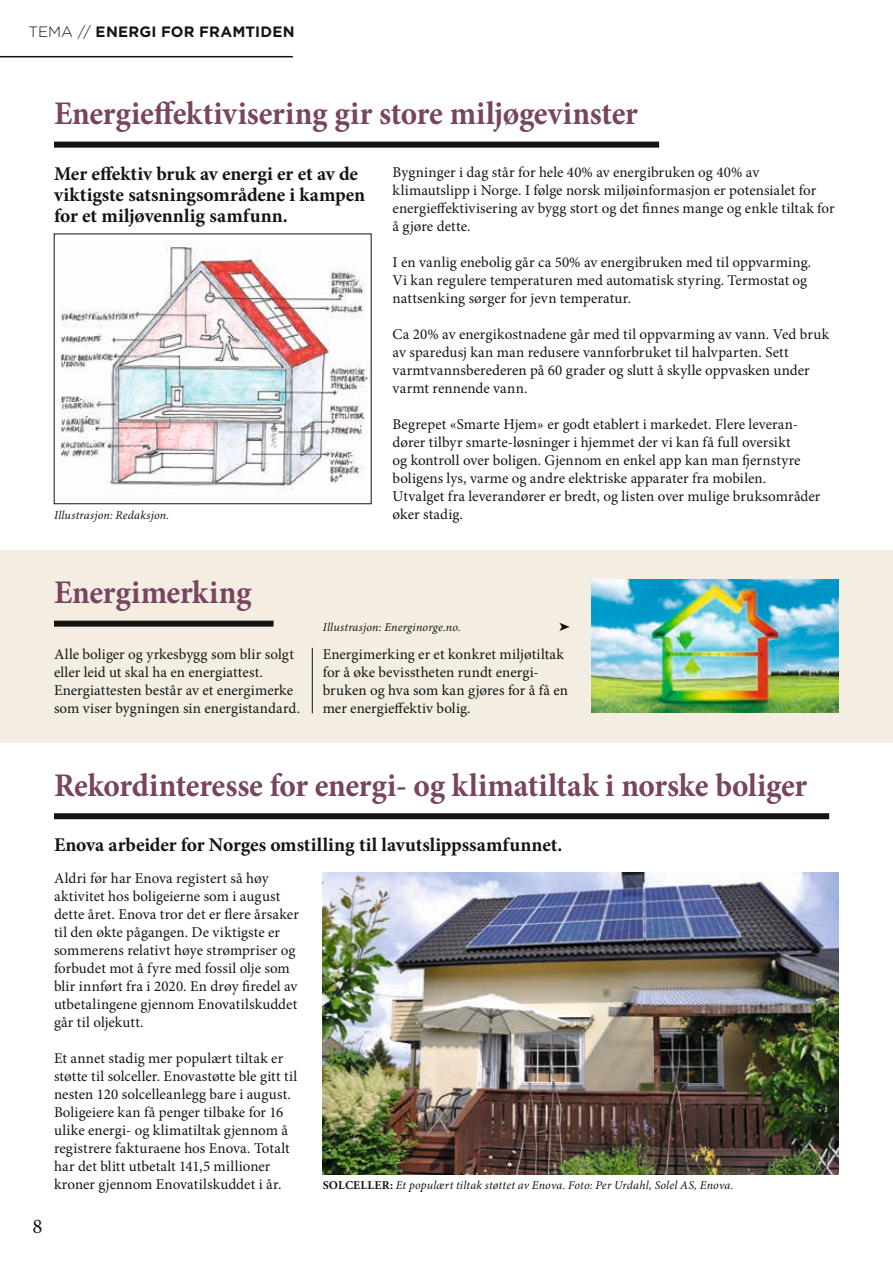
<style>
.page{position:relative;width:893px;height:1263px;background:#fff}
.page>*{position:absolute;margin:0;border:0;box-sizing:border-box;transform-origin:0 0}
.t1{font:700 33px "Minion Pro";letter-spacing:-.005em;color:#78445f;scale:.95 1}
.t2{font:21px "Minion Pro";color:#131413}
.t3{font:700 19.5px/21px "Minion Pro";letter-spacing:-.005em;color:#131413}
.t4{font:15px/18px "Minion Pro";letter-spacing:.005em;color:#131413}
.t5{font:700 15px "Gotham";letter-spacing:.015em;color:#131413}
.t6{font:italic 12px "Minion Pro";letter-spacing:.01em;color:#131413}
.s1{font-weight:300}
.s2{font-weight:700;font-style:normal}
</style>
<div class="page">
<hr style="left:0;top:56px;width:293px;height:1px;background:#131413">
<div style="left:54px;top:142px;width:605px;height:6px;background:#131413"></div>
<img style="left:60px;top:241px;width:308px;height:250px">
<div style="left:54px;top:813px;width:775px;height:6px;background:#131413"></div>
<img style="left:323px;top:872px;width:516px;height:302px">
<div style="left:0;top:551px;width:893px;height:192px;background:#f4ede1"></div>
<hr style="left:312px;top:648px;width:1px;height:65px;background:#131413">
<div style="left:54px;top:621px;width:220px;height:6px;background:#131413"></div>
<img style="left:591px;top:579px;width:248px;height:133px">
<p class="t5" style="left:28px;top:23px;width:268px"><span class="s1">TEMA //</span> ENERGI FOR FRAMTIDEN</p>
<h1 class="t1" style="left:54px;top:90px;width:616px">Energieffektivisering gir store miljøgevinster</h1>
<h3 class="t3" style="left:54px;top:163px;width:313px">Mer effektiv bruk av energi er et av de viktigste satsningsområdene i kampen for et miljøvennlig samfunn.</h3>
<p class="t4" style="left:393px;top:163px;width:444px">Bygninger i dag står for hele 40% av energibruken og 40% av klimautslipp i Norge. I følge norsk miljøinformasjon er potensialet for energieffektivisering av bygg stort og det finnes mange og enkle tiltak for å gjøre dette.</p>
<p class="t4" style="left:393px;top:253px;width:420px">I en vanlig enebolig går ca 50% av energibruken med til oppvarming.<br>Vi kan regulere temperaturen med automatisk styring. Termostat og nattsenking sørger for jevn temperatur.</p>
<p class="t4" style="left:393px;top:325px;width:438px">Ca 20% av energikostnadene går med til oppvarming av vann. Ved bruk av sparedusj kan man redusere vannforbruket til halvparten. Sett varmtvannsberederen på 60 grader og slutt å skylle oppvasken under varmt rennende vann.</p>
<p class="t4" style="left:393px;top:415px;width:429px">Begrepet «Smarte Hjem» er godt etablert i markedet. Flere leveran&shy;dører tilbyr smarte-løsninger i hjemmet der vi kan få full oversikt<br>og kontroll over boligen. Gjennom en enkel app kan man fjernstyre boligens lys, varme og andre elektriske apparater fra mobilen.<br>Utvalget fra leverandører er bredt, og listen over mulige bruksområder øker stadig.</p>
<p class="t6" style="left:54px;top:507px;width:117px">Illustrasjon: Redaksjon.</p>
<h1 class="t1" style="left:54px;top:570px;width:209px">Energimerking</h1>
<p class="t4" style="left:54px;top:645px;width:248px">Alle boliger og yrkesbygg som blir solgt eller leid ut skal ha en energiattest.<br>Energiattesten består av et energimerke som viser bygningen sin energistandard.</p>
<p class="t6" style="left:323px;top:619px;width:140px">Illustrasjon: Energinorge.no.</p>
<p class="t4" style="left:323px;top:645px;width:247px">Energimerking er et konkret miljøtiltak for å øke bevisstheten rundt energi&shy;bruken og hva som kan gjøres for å få en mer energieffektiv bolig.</p>
<h1 class="t1" style="left:54px;top:762px;width:794px">Rekordinteresse for energi- og klimatiltak i norske boliger</h1>
<h3 class="t3" style="left:54px;top:834px;width:510px">Enova arbeider for Norges omstilling til lavutslippssamfunnet.</h3>
<h2 class="t2" style="left:33px;top:1212px;width:12px">8</h2>
<p class="t4" style="left:54px;top:869px;width:246px">Aldri før har Enova registert så høy aktivitet hos boligeierne som i august dette året. Enova tror det er flere årsaker til den økte pågangen. De viktigste er sommerens relativt høye strømpriser og forbudet mot å fyre med fossil olje som blir innført fra i 2020. En drøy firedel av utbetalingene gjennom Enovatilskuddet går til oljekutt.</p>
<p class="t4" style="left:54px;top:1049px;width:245px">Et annet stadig mer populært tiltak er støtte til solceller. Enovastøtte ble gitt til nesten 120 solcelleanlegg bare i august.<br>Boligeiere kan få penger tilbake for 16 ulike energi- og klimatiltak gjennom å registrere fakturaene hos Enova. Totalt har det blitt utbetalt 141,5 millioner kroner gjennom Enovatilskuddet i år.</p>
<p class="t6" style="left:323px;top:1177px;width:412px"><span class="s2">SOLCELLER:</span> Et populært tiltak støttet av Enova. Foto: Per Urdahl, Solel AS, Enova.</p>
</div>
